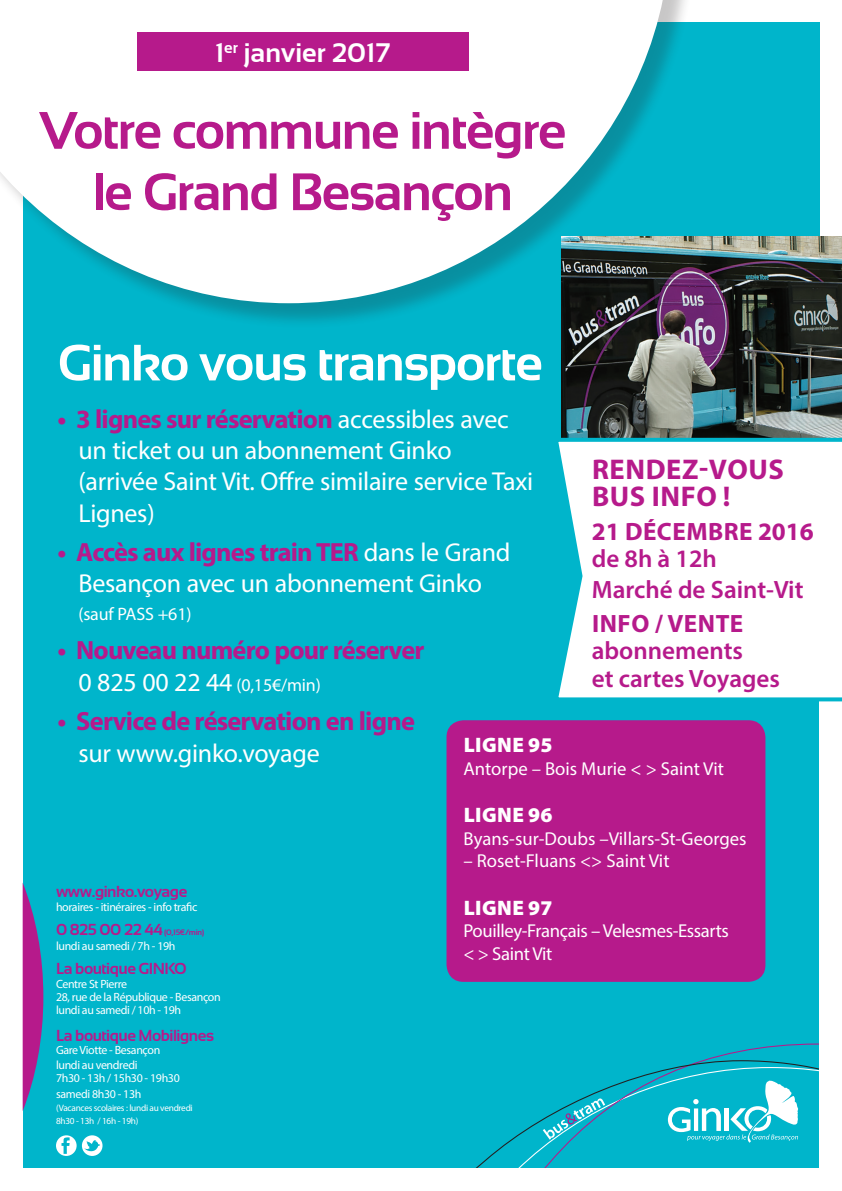
<style>
.page{position:relative;width:842px;height:1191px;background:#fff}
.page>*{position:absolute;margin:0;border:0;box-sizing:border-box;transform-origin:0 0}
.t1{font:700 52.6px "Sansation";letter-spacing:-.03em;color:#b61a8b}
.t2{font:700 51px "Sansation";letter-spacing:-.025em;color:#fff}
.t3{font:700 28.6px "Myriad Pro";letter-spacing:.02em;color:#b61a8b}
.t4{font:700 26.8px "Sansation";color:#fff}
.t5{font:700 26.4px "Myriad Pro";letter-spacing:-.03em;color:#b61a8b}
.t6{font:26px "Myriad Pro";letter-spacing:-.01em;color:#fff}
.t7{font:600 25.1px/27.4px "Myriad Pro";color:#b61a8b}
.t8{font:700 25.1px "Myriad Pro";letter-spacing:.02em;color:#b61a8b}
.t9{font:900 21px "Myriad Pro";letter-spacing:.02em;color:#fff}
.t10{font:18.7px "Myriad Pro";color:#fff}
.t11{font:18.7px "Myriad Pro";letter-spacing:-.02em;color:#fff}
.t12{font:18px "Myriad Pro";letter-spacing:-.01em;color:#fff}
.t13{font:700 15.9px "Sansation";letter-spacing:-.03em;color:#b61a8b}
.t14{font:11.9px "Myriad Pro";letter-spacing:-.03em;color:#fff}
.t15{font:9.3px "Myriad Pro";letter-spacing:-.03em;color:#fff}
.t16{font:700 8px "Sansation";color:#b61a8b}
.s1{font-weight:400;font-size:26px;color:#fff}
.s2{font-size:26px}
.s3{font-weight:700}
.s4{font-size:15.9px}
</style>
<div class="page">
<div style="left:23px;top:23px;width:796px;height:1145px;background:#00b5cb"></div>
<svg style="left:23px;top:883px;width:20px;height:227px"></svg>
<div style="left:56px;top:1135px;width:21px;height:21px;background:#fff;border-radius:50%"></div>
<svg style="left:62px;top:1137px;width:8px;height:16px"></svg>
<svg style="left:82px;top:1135px;width:21px;height:21px"></svg>
<svg style="left:84px;top:1140px;width:16px;height:14px"></svg>
<svg style="left:515px;top:1043px;width:304px;height:125px"></svg>
<div style="left:0;top:0;width:697px;height:329px;background:#231f20;opacity:.25"></div>
<svg style="left:0;top:0;width:671px;height:303px;fill:#fff"></svg>
<div style="left:137px;top:32px;width:332px;height:39px;background:#b61a8b"></div>
<div style="left:446px;top:720px;width:319px;height:261px;background:#b61a8b;border-radius:17px"></div>
<img style="left:561px;top:236px;width:281px;height:200px">
<svg style="left:558px;top:436px;width:284px;height:266px"></svg>
<p class="t4" style="left:215px;top:37px;width:177px">1<sup>er</sup> janvier 2017</p>
<p class="t1" style="left:39px;top:101px;width:529px">Votre commune intègre</p>
<p class="t1" style="left:92px;top:162px;width:422px">le Grand Besançon</p>
<p class="t2" style="left:57px;top:334px;width:487px">Ginko vous transporte</p>
<p class="t5" style="left:57px;top:402px;width:453px">• 3 lignes sur réservation <span class="s1">accessibles avec</span></p>
<p class="t6" style="left:78px;top:434px;width:375px">un ticket ou un abonnement Ginko</p>
<p class="t6" style="left:78px;top:465px;width:456px">(arrivée Saint Vit. Offre similaire service Taxi</p>
<p class="t6" style="left:78px;top:497px;width:78px">Lignes)</p>
<p class="t5" style="left:57px;top:535px;width:455px">• Accès aux lignes train TER <span class="s1">dans le Grand</span></p>
<p class="t6" style="left:78px;top:567px;width:405px">Besançon avec un abonnement Ginko</p>
<p class="t12" style="left:78px;top:602px;width:115px">(sauf PASS +61)</p>
<p class="t5" style="left:57px;top:633px;width:369px">• Nouveau numéro pour réserver</p>
<p class="t12" style="left:78px;top:673px;width:244px"><span class="s2">0 825 00 22 44</span> (0,15€/min)</p>
<p class="t5" style="left:57px;top:704px;width:359px">• Service de réservation en ligne</p>
<p class="t6" style="left:78px;top:737px;width:243px">sur www.ginko.voyage</p>
<p class="t9" style="left:464px;top:731px;width:90px">LIGNE 95</p>
<p class="t3" style="left:592px;top:450px;width:193px">RENDEZ-VOUS</p>
<p class="t3" style="left:592px;top:478px;width:140px">BUS INFO !</p>
<p class="t8" style="left:592px;top:515px;width:223px">21 DÉCEMBRE 2016</p>
<p class="t7" style="left:592px;top:544px;width:127px">de 8h à 12h</p>
<p class="t7" style="left:592px;top:575px;width:213px">Marché de Saint-Vit</p>
<p class="t7" style="left:592px;top:609px;width:153px"><span class="s3">INFO / VENTE </span>abonnements</p>
<p class="t7" style="left:592px;top:664px;width:190px">et cartes Voyages</p>
<p class="t10" style="left:463px;top:756px;width:262px">Antorpe – Bois Murie &lt; &gt; Saint Vit</p>
<p class="t9" style="left:464px;top:801px;width:90px">LIGNE 96</p>
<p class="t10" style="left:463px;top:827px;width:285px">Byans-sur-Doubs –Villars-St-Georges</p>
<p class="t10" style="left:463px;top:849px;width:207px">– Roset-Fluans &lt;&gt; Saint Vit</p>
<p class="t9" style="left:464px;top:893px;width:90px">LIGNE 97</p>
<p class="t11" style="left:463px;top:919px;width:267px">Pouilley-Français – Velesmes-Essarts</p>
<p class="t11" style="left:463px;top:941px;width:90px">&lt; &gt; Saint Vit</p>
<p class="t13" style="left:56px;top:882px;width:133px">www.ginko.voyage</p>
<p class="t14" style="left:56px;top:899px;width:143px">horaires - itinéraires - info trafic</p>
<p class="t16" style="left:56px;top:928px;width:150px"><span class="s4">0 825 00 22 44</span> (0,15€/min)</p>
<p class="t14" style="left:56px;top:938px;width:121px">lundi au samedi / 7h - 19h</p>
<p class="t13" style="left:56px;top:960px;width:132px">La boutique GINKO</p>
<p class="t14" style="left:56px;top:976px;width:73px">Centre St Pierre</p>
<p class="t14" style="left:56px;top:989px;width:166px">28, rue de la République - Besançon</p>
<p class="t14" style="left:56px;top:1003px;width:127px">lundi au samedi / 10h - 19h</p>
<p class="t13" style="left:56px;top:1026px;width:159px">La boutique Mobilignes</p>
<p class="t14" style="left:56px;top:1042px;width:106px">Gare Viotte - Besançon</p>
<p class="t14" style="left:56px;top:1057px;width:83px">lundi au vendredi</p>
<p class="t14" style="left:56px;top:1071px;width:125px">7h30 - 13h / 15h30 - 19h30</p>
<p class="t14" style="left:56px;top:1086px;width:87px">samedi 8h30 - 13h</p>
<p class="t15" style="left:56px;top:1102px;width:138px">(Vacances scolaires : lundi au vendredi</p>
<p class="t15" style="left:56px;top:1115px;width:84px">8h30 - 13h / 16h - 19h)</p>
</div>
